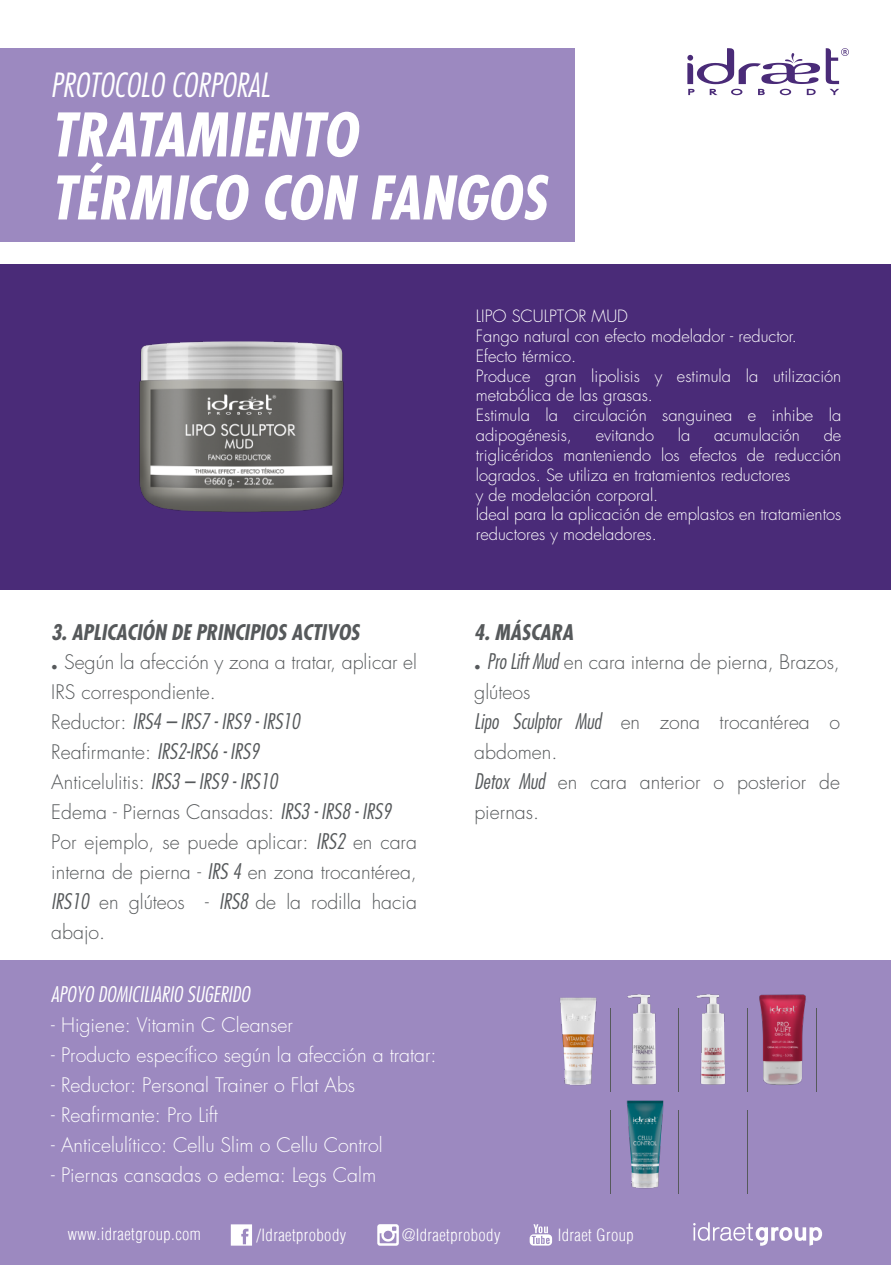
<style>
.page{position:relative;width:891px;height:1265px;background:#fff}
.page>*{position:absolute;margin:0;border:0;box-sizing:border-box;transform-origin:0 0}
.t1{font:italic 700 condensed 58.35px/63px "Futura";color:#fff}
.t2{font:italic 300 condensed 32.4px "Futura";color:#fff}
.t3{font:italic 300 condensed 21px/30px "Futura";color:#56595b}
.t4{font:italic 700 condensed 21px "Futura";color:#56595b}
.t5{font:italic 300 condensed 21px "Futura";color:#fff}
.t6{font:300 19.5px/30px "Futura";color:#56595b}
.t7{font:300 19.5px "Futura";color:#fff}
.t8{font:300 16.5px/19.8px "Futura";color:#fff}
.t9{font:300 condensed 16.5px "Helvetica LT";letter-spacing:.025em;color:#fff}
.s1{font-weight:700}
.s2{font-style:normal;font-stretch:normal;font-size:19.5px}
.s3{font-style:italic;font-stretch:condensed;font-size:21px}
</style>
<div class="page">
<div style="left:0;top:960px;width:891px;height:278px;background:#9c89c0"></div>
<div style="left:0;top:264px;width:891px;height:326px;background:#4a2b78"></div>
<div style="left:0;top:1207px;width:891px;height:57px;background:#9c89c0"></div>
<svg style="left:693px;top:1222px;width:129px;height:23px"></svg>
<svg style="left:231px;top:1224px;width:21px;height:21px"></svg>
<svg style="left:377px;top:1224px;width:22px;height:21px"></svg>
<svg style="left:530px;top:1224px;width:22px;height:21px"></svg>
<svg style="left:687px;top:48px;width:133px;height:47px"></svg>
<svg style="left:826px;top:48px;width:23px;height:47px"></svg>
<img style="left:560px;top:997px;width:37px;height:89px">
<img style="left:627px;top:994px;width:179px;height:91px">
<hr style="left:610px;top:1008px;width:1px;height:83px;background:#56595b">
<hr style="left:678px;top:1008px;width:1px;height:83px;background:#56595b">
<hr style="left:747px;top:1008px;width:1px;height:83px;background:#56595b">
<hr style="left:816px;top:1008px;width:1px;height:83px;background:#56595b">
<img style="left:626px;top:1100px;width:38px;height:89px">
<hr style="left:610px;top:1110px;width:1px;height:84px;background:#56595b">
<hr style="left:678px;top:1110px;width:1px;height:84px;background:#56595b">
<hr style="left:747px;top:1110px;width:1px;height:84px;background:#56595b">
<img style="left:139px;top:341px;width:205px;height:171px">
<div style="left:0;top:48px;width:575px;height:194px;background:#9c89c0"></div>
<h2 class="t2" style="left:50px;top:66px;width:220px">PROTOCOLO CORPORAL</h2>
<h1 class="t1" style="left:50px;top:104px;width:497px">TRATAMIENTO<br>TÉRMICO CON FANGOS</h1>
<p class="t4" style="left:51px;top:619px;width:310px">3. APLICACIÓN DE PRINCIPIOS ACTIVOS</p>
<p class="t6" style="left:51px;top:647px;width:367px"><span class="s1">.</span> Según la afección y zona a tratar, aplicar el<br>IRS correspondiente.</p>
<p class="t3" style="left:51px;top:706px;width:250px"><span class="s2">Reductor:</span> IRS4 – IRS7 - IRS9 - IRS10<br><span class="s2">Reafirmante:</span> IRS2-IRS6 - IRS9<br><span class="s2">Anticelulitis:</span> IRS3 – IRS9 - IRS10</p>
<p class="t6" style="left:51px;top:797px;width:367px">Edema - Piernas Cansadas: <span class="s3">IRS3 - IRS8 - IRS9<br></span>Por ejemplo, se puede aplicar: <span class="s3">IRS2</span> en cara interna de pierna - <span class="s3">IRS 4</span> en zona trocantérea, <span class="s3">IRS10</span> en glúteos - <span class="s3">IRS8</span> de la rodilla hacia abajo.</p>
<p class="t5" style="left:51px;top:981px;width:200px">APOYO DOMICILIARIO SUGERIDO</p>
<p class="t7" style="left:51px;top:1013px;width:243px">- Higiene: Vitamin C Cleanser</p>
<p class="t7" style="left:51px;top:1043px;width:387px">- Producto específico según la afección a tratar:</p>
<p class="t7" style="left:51px;top:1073px;width:305px">- Reductor: Personal Trainer o Flat Abs</p>
<p class="t7" style="left:51px;top:1103px;width:168px">- Reafirmante: Pro Lift</p>
<p class="t7" style="left:51px;top:1133px;width:333px">- Anticelulítico: Cellu Slim o Cellu Control</p>
<p class="t7" style="left:51px;top:1163px;width:326px">- Piernas cansadas o edema: Legs Calm</p>
<p class="t8" style="left:476px;top:307px;width:367px">LIPO SCULPTOR MUD<br>Fango natural con efecto modelador - reductor.<br>Efecto térmico.<br>Produce gran lipolisis y estimula la utilización metabólica de las grasas.<br>Estimula la circulación sanguinea e inhibe la adipogénesis,</p>
<p class="t8" style="left:476px;top:425px;width:367px;text-indent:348px">de triglicéridos manteniendo los efectos de reducción logrados. Se utiliza en tratamientos reductores<br>y de modelación corporal.<br>Ideal para la aplicación de emplastos en tratamientos reductores y modeladores.</p>
<p class="t8" style="left:596px;top:425px;width:60px">evitando</p>
<p class="t8" style="left:678px;top:425px;width:14px">la</p>
<p class="t8" style="left:714px;top:425px;width:88px">acumulación</p>
<p class="t4" style="left:474px;top:619px;width:100px">4. MÁSCARA</p>
<p class="t6" style="left:474px;top:648px;width:367px"><span class="s1">.</span> <span class="s3">Pro Lift Mud</span> en cara interna de pierna, Brazos, glúteos<br><span class="s3">Lipo Sculptor Mud</span> en zona trocantérea o abdomen.<br><span class="s3">Detox Mud</span> en cara anterior o posterior de piernas.</p>
<p class="t9" style="left:68px;top:1224px;width:134px">www.idraetgroup.com</p>
<p class="t9" style="left:257px;top:1224px;width:91px">/Idraetprobody</p>
<p class="t9" style="left:402px;top:1224px;width:100px">@Idraetprobody</p>
<p class="t9" style="left:558px;top:1224px;width:78px">Idraet Group</p>
</div>
